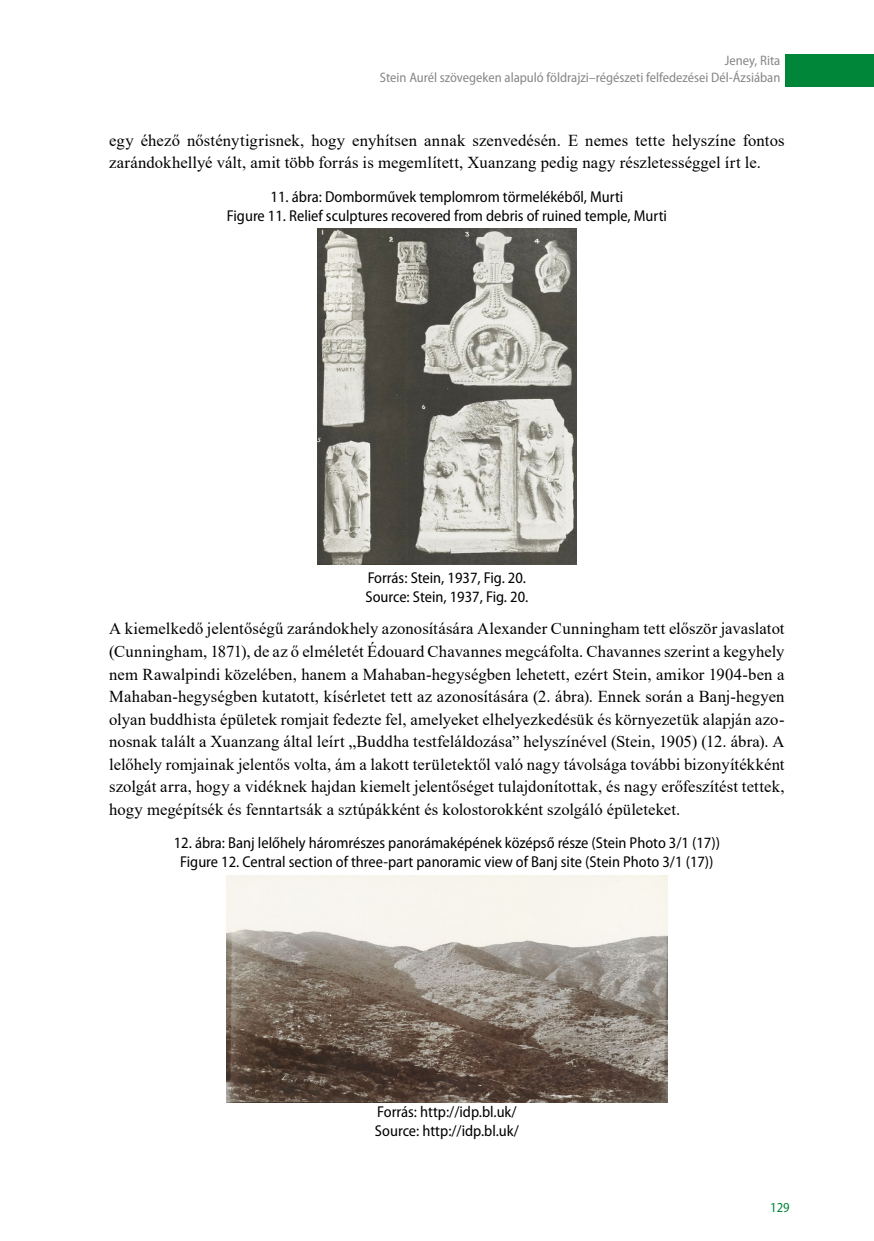
<style>
.page{position:relative;width:874px;height:1241px;background:#fff}
.page>*{position:absolute;margin:0;border:0;box-sizing:border-box;transform-origin:0 0}
.t1{font:16.62px/22.6px "Times New Roman";letter-spacing:.005em;color:#000}
.t2{font:semi-condensed 15.75px/18.9px "Myriad Pro";color:#000;text-align:center}
.t3{font:semi-condensed 13.65px/16.4px "Myriad Pro";color:#878787;text-align:right}
.t4{font:semi-condensed 13.65px "Myriad Pro";color:#008638}
</style>
<div class="page">
<div style="left:784px;top:54px;width:89px;height:33px;background:#008638"></div>
<img style="left:317px;top:229px;width:259px;height:335px">
<img style="left:226px;top:875px;width:440px;height:226px">
<p class="t3" style="left:380px;top:53px;width:402px">Jeney, Rita<br>Stein Aurél szövegeken alapuló földrajzi–régészeti felfedezései Dél-Ázsiában</p>
<p class="t1" style="left:109px;top:128px;width:676px">egy éhező nősténytigrisnek, hogy enyhítsen annak szenvedésén. E nemes tette helyszíne fontos zarándokhellyé vált, amit több forrás is megemlített, Xuanzang pedig nagy részletességgel írt le.</p>
<p class="t2" style="left:227px;top:187px;width:441px">11. ábra: Domborművek templomrom törmelékéből, Murti<br>Figure 11. Relief sculptures recovered from debris of ruined temple, Murti</p>
<p class="t2" style="left:365px;top:568px;width:164px;text-align:left">Forrás: Stein, 1937, Fig. 20.<br>Source: Stein, 1937, Fig. 20.</p>
<p class="t1" style="left:109px;top:617px;width:676px;text-align:justify">A kiemelkedő jelentőségű zarándokhely azonosítására Alexander Cunningham tett először javaslatot (Cunningham, 1871), de az ő elméletét Édouard Chavannes megcáfolta. Chavannes szerint a kegyhely nem Rawalpindi közelében, hanem a Mahaban-hegységben lehetett, ezért Stein, amikor 1904-ben a Mahaban-hegységben kutatott, kísérletet tett az azonosítására (2. ábra). Ennek során a Banj-hegyen olyan buddhista épületek romjait fedezte fel, amelyeket elhelyezkedésük és környezetük alapján azo&shy;nosnak talált a Xuanzang által leírt „Buddha testfeláldozása” helyszínével (Stein, 1905) (12. ábra). A lelőhely romjainak jelentős volta, ám a lakott területektől való nagy távolsága további bizonyítékként szolgát arra, hogy a vidéknek hajdan kiemelt jelentőséget tulajdonítottak, és nagy erőfeszítést tettek, hogy megépítsék és fenntartsák a sztúpákként és kolostorokként szolgáló épületeket.</p>
<p class="t2" style="left:174px;top:833px;width:547px">12. ábra: Banj lelőhely háromrészes panorámaképének középső része (Stein Photo 3/1 (17))<br>Figure 12. Central section of three-part panoramic view of Banj site (Stein Photo 3/1 (17))</p>
<p class="t2" style="left:375px;top:1102px;width:145px;text-align:left">Forrás: http://idp.bl.uk/<br>Source: http://idp.bl.uk/</p>
<p class="t4" style="left:769px;top:1199px;width:21px">129</p>
</div>
